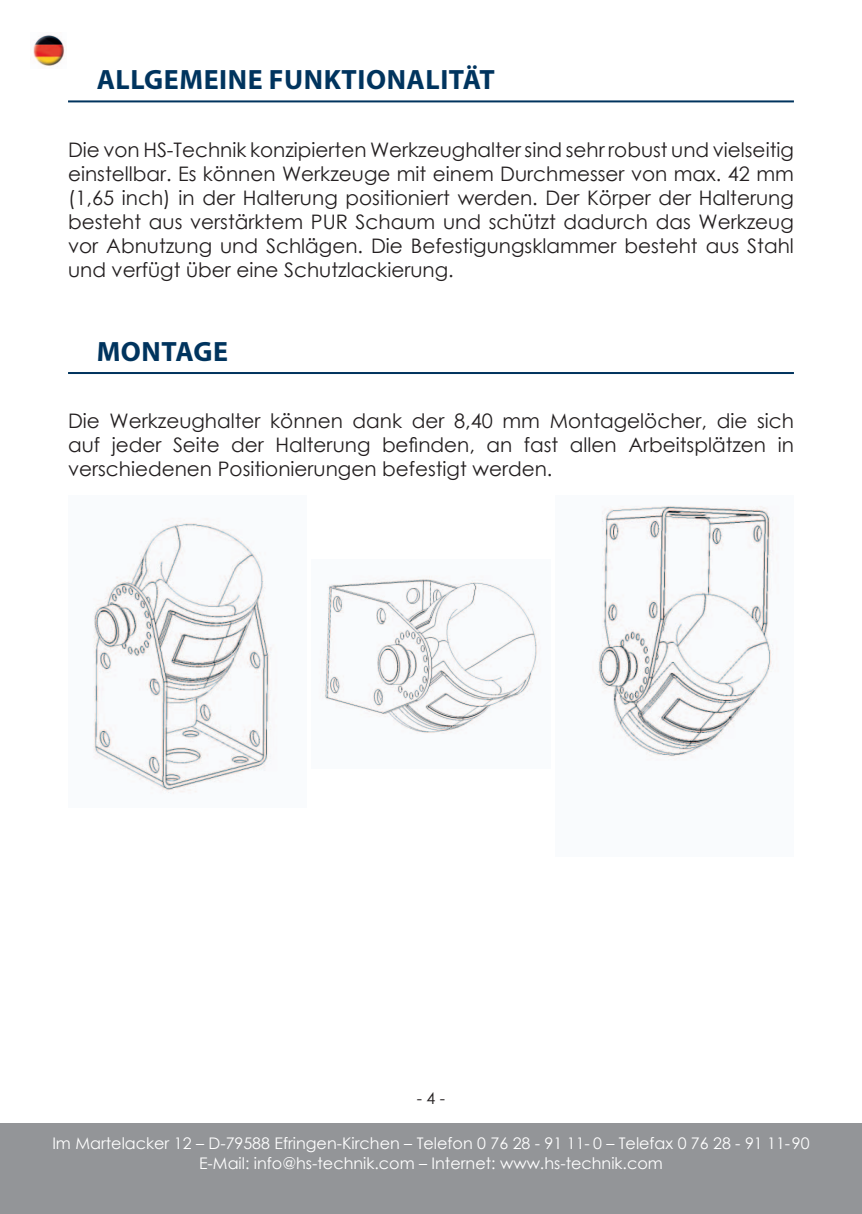
<style>
.page{position:relative;width:862px;height:1214px;background:#fff}
.page>*{position:absolute;margin:0;border:0;box-sizing:border-box;transform-origin:0 0}
.t1{font:700 28px "Myriad Pro";letter-spacing:.02em;color:#00345e}
.t2{font:20px/24px "Century Gothic";color:#231f20;text-align:justify}
.t3{font:16px/20px "Century Gothic";color:#fff;text-align:center}
.t4{font:16px "Century Gothic";color:#231f20}
</style>
<div class="page">
<div style="left:0;top:1123px;width:862px;height:90px;background:#939598"></div>
<img style="left:33px;top:35px;width:32px;height:31px">
<hr style="left:68px;top:100px;width:726px;height:2px;background:#00345e">
<hr style="left:68px;top:372px;width:726px;height:2px;background:#00345e">
<img style="left:93px;top:520px;width:179px;height:274px">
<img style="left:596px;top:506px;width:181px;height:254px">
<img style="left:322px;top:576px;width:217px;height:158px">
<h1 class="t1" style="left:97px;top:61px;width:400px">ALLGEMEINE FUNKTIONALITÄT</h1>
<p class="t2" style="left:68px;top:137px;width:727px">Die von HS-Technik konzipierten Werkzeughalter sind sehr robust und vielseitig einstellbar. Es können Werkzeuge mit einem Durchmesser von max. 42 mm (1,65 inch) in der Halterung positioniert werden. Der Körper der Halterung besteht aus verstärktem PUR Schaum und schützt dadurch das Werkzeug vor Abnutzung und Schlägen. Die Befestigungsklammer besteht aus Stahl und verfügt über eine Schutzlackierung.</p>
<h1 class="t1" style="left:97px;top:333px;width:133px">MONTAGE</h1>
<p class="t2" style="left:68px;top:409px;width:727px">Die Werkzeughalter können dank der 8,40 mm Montagelöcher, die sich auf jeder Seite der Halterung befinden, an fast allen Arbeitsplätzen in verschiedenen Positionierungen befestigt werden.</p>
<p class="t4" style="left:417px;top:1087px;width:30px">- 4 -</p>
<p class="t3" style="left:52px;top:1132px;width:759px">Im Martelacker 12 – D-79588 Efringen-Kirchen – Telefon 0 76 28 - 91 11- 0 – Telefax 0 76 28 - 91 11-90<br>E-Mail: info@hs-technik.com – Internet: www.hs-technik.com</p>
</div>
